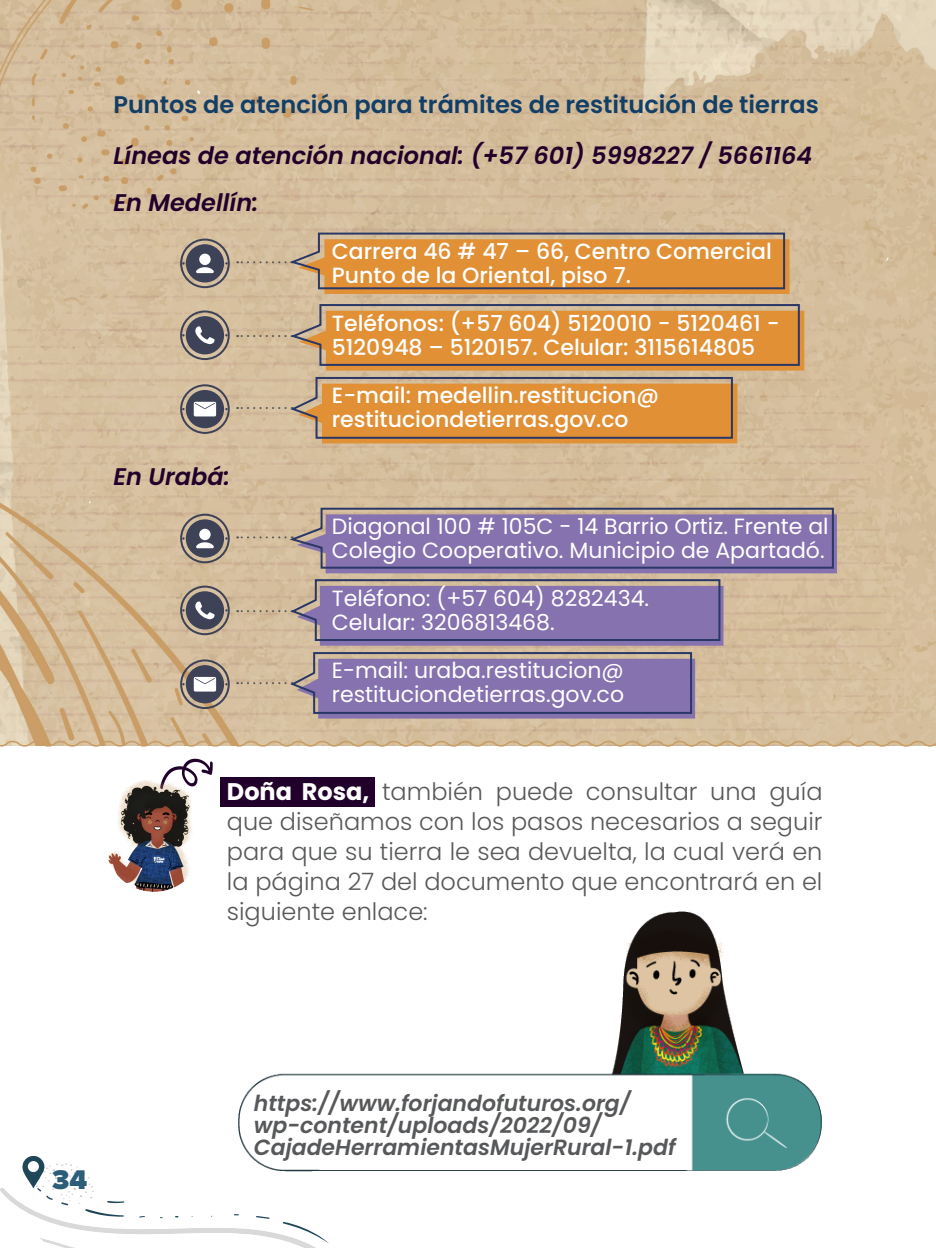
<style>
.page{position:relative;width:936px;height:1248px;background:#fff}
.page>*{position:absolute;margin:0;border:0;box-sizing:border-box;transform-origin:0 0}
.t1{font:900 28px "Proxima Nova";color:#2c5d79}
.t2{font:300 24px/30px "Poppins";color:#57585a;text-align:justify}
.t3{font:italic 600 24px "Poppins";color:#21002b}
.t4{font:600 24px "Poppins";color:#133e65}
.t5{font:500 22px/24px "Poppins";color:#fff}
.t6{font:22px/24px "Poppins";color:#fff}
.t7{font:italic 600 22px/22px "Poppins";color:#57585a}
.s1{font-weight:700;color:#fff}
</style>
<div class="page">
<img style="left:238px;top:911px;width:583px;height:260px">
<div style="left:220px;top:777px;width:154px;height:29px;background:#21002b"></div>
<svg style="left:162px;top:758px;width:51px;height:21px"></svg>
<img style="left:108px;top:779px;width:90px;height:112px">
<svg style="left:935px;top:0;width:1px;height:275px"></svg>
<img style="left:0;top:0;width:935px;height:738px">
<svg style="left:0;top:738px;width:935px;height:9px"></svg>
<div style="left:186px;top:316px;width:38px;height:38px;background:#3d4257;border-radius:50%"></div>
<div style="left:180px;top:310px;width:50px;height:50px;border:2px solid #3d4257;border-radius:50%"></div>
<svg style="left:195px;top:326px;width:19px;height:18px"></svg>
<div style="left:186px;top:591px;width:38px;height:38px;background:#3d4257;border-radius:50%"></div>
<div style="left:180px;top:585px;width:50px;height:50px;border:2px solid #3d4257;border-radius:50%"></div>
<svg style="left:195px;top:601px;width:19px;height:18px"></svg>
<div style="left:186px;top:244px;width:38px;height:38px;background:#3d4257;border-radius:50%"></div>
<div style="left:180px;top:238px;width:50px;height:50px;border:2px solid #3d4257;border-radius:50%"></div>
<div style="left:199px;top:253px;width:12px;height:12px;background:#fff;border-radius:50%"></div>
<svg style="left:196px;top:267px;width:18px;height:6px"></svg>
<div style="left:186px;top:519px;width:38px;height:38px;background:#3d4257;border-radius:50%"></div>
<div style="left:180px;top:513px;width:50px;height:50px;border:2px solid #3d4257;border-radius:50%"></div>
<div style="left:199px;top:528px;width:12px;height:12px;background:#fff;border-radius:50%"></div>
<svg style="left:196px;top:542px;width:18px;height:6px"></svg>
<div style="left:186px;top:390px;width:38px;height:38px;background:#3d4257;border-radius:50%"></div>
<div style="left:180px;top:384px;width:50px;height:50px;border:2px solid #3d4257;border-radius:50%"></div>
<svg style="left:194px;top:402px;width:22px;height:14px"></svg>
<div style="left:186px;top:665px;width:38px;height:38px;background:#3d4257;border-radius:50%"></div>
<div style="left:180px;top:659px;width:50px;height:50px;border:2px solid #3d4257;border-radius:50%"></div>
<svg style="left:194px;top:677px;width:22px;height:14px"></svg>
<svg style="left:237px;top:231px;width:552px;height:63px"></svg>
<svg style="left:237px;top:303px;width:567px;height:67px"></svg>
<svg style="left:237px;top:376px;width:500px;height:67px"></svg>
<svg style="left:237px;top:506px;width:599px;height:139px"></svg>
<svg style="left:237px;top:651px;width:458px;height:67px"></svg>
<svg style="left:0;top:1154px;width:336px;height:93px"></svg>
<p class="t4" style="left:113px;top:91px;width:706px">Puntos de atención para trámites de restitución de tierras</p>
<p class="t3" style="left:113px;top:142px;width:700px">Líneas de atención nacional: (+57 601) 5998227 / 5661164</p>
<p class="t3" style="left:113px;top:189px;width:147px">En Medellín:</p>
<p class="t3" style="left:113px;top:462px;width:118px">En Urabá:</p>
<p class="t5" style="left:332px;top:239px;width:441px">Carrera 46 # 47 – 66, Centro Comercial<br>Punto de la Oriental, piso 7.</p>
<p class="t5" style="left:332px;top:311px;width:449px">Teléfonos: (+57 604) 5120010 - 5120461 -<br>5120948 – 5120157. Celular: 3115614805</p>
<p class="t5" style="left:332px;top:383px;width:328px">E-mail: medellin.restitucion@ restituciondetierras.gov.co</p>
<p class="t6" style="left:332px;top:514px;width:498px">Diagonal 100 # 105C - 14 Barrio Ortiz. Frente al<br>Colegio Cooperativo. Municipio de Apartadó.</p>
<p class="t6" style="left:332px;top:586px;width:319px">Teléfono: (+57 604) 8282434.</p>
<p class="t6" style="left:332px;top:610px;width:224px">Celular: 3206813468.</p>
<p class="t6" style="left:332px;top:658px;width:294px">E-mail: uraba.restitucion@ restituciondetierras.gov.co</p>
<p class="t2" style="left:227px;top:776px;width:597px"><span class="s1">Doña Rosa,</span> también puede consultar una guía que diseñamos con los pasos necesarios a seguir para que su tierra le sea devuelta, la cual verá en la página 27 del documento que encontrará en el siguiente enlace:</p>
<p class="t1" style="left:52px;top:1163px;width:37px">34</p>
<p class="t7" style="left:254px;top:1092px;width:423px">https://www.forjandofuturos.org/ wp-content/uploads/2022/09/<br>CajadeHerramientasMujerRural-1.pdf</p>
</div>
